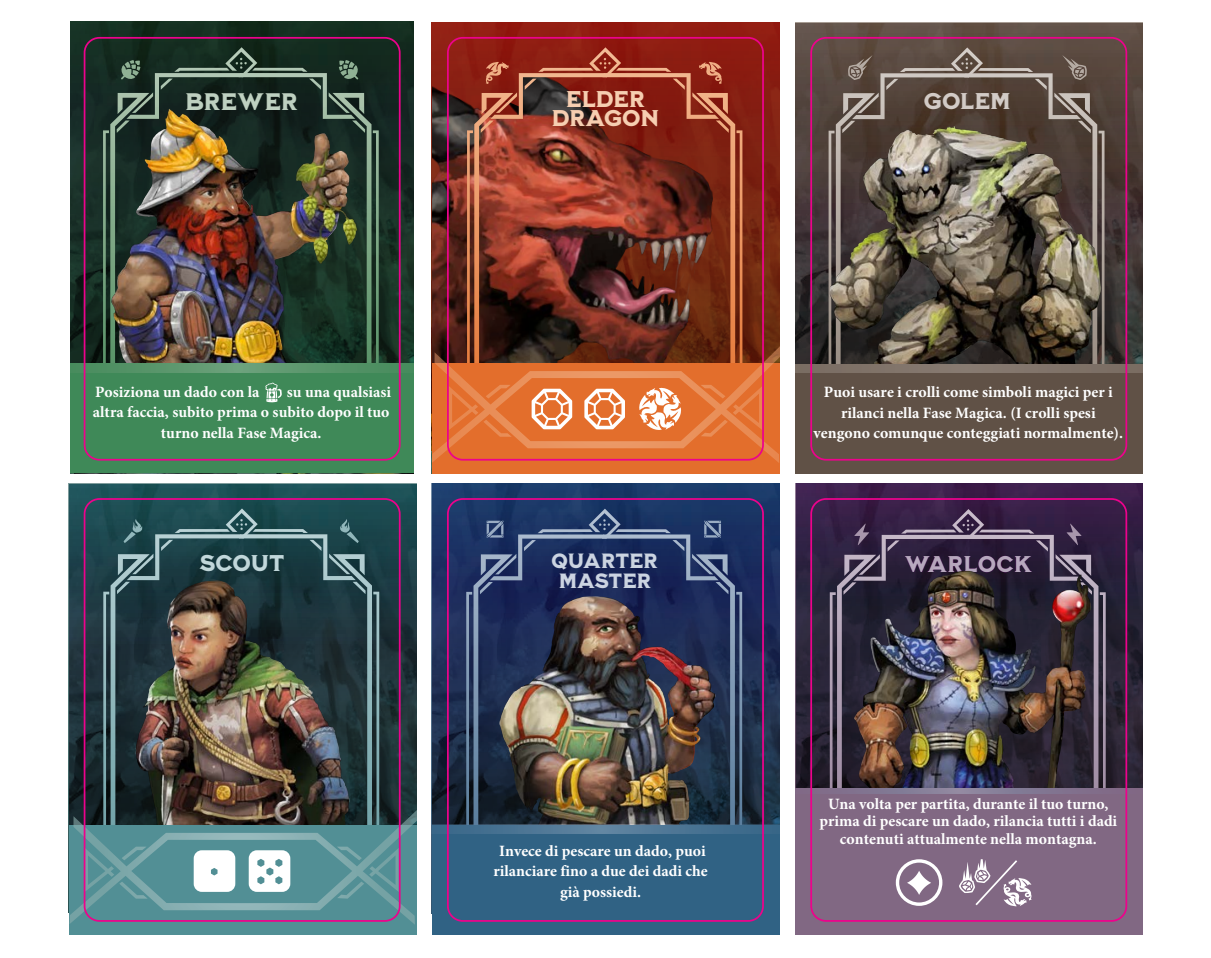
<style>
.page{position:relative;width:1211px;height:958px;background:#fff}
.page>*{position:absolute;margin:0;border:0;box-sizing:border-box;transform-origin:0 0}
.t1{font:23.97px "Milkstore 03 Clean";color:#bed0c0}
.t2{font:22.75px/19.4px "Milkstore 03 Clean";color:#f6ceb1;text-align:center}
.t3{font:22.75px "Milkstore 03 Clean";color:#d7ced9}
.t4{font:22.75px "Milkstore 03 Clean";color:#d2cbc6}
.t5{font:22.75px "Milkstore 03 Clean";color:#c1d7da}
.t6{font:20.65px "Milkstore 03 Clean";color:#cbd4e1}
.t7{font:700 15.75px/20.5px "Minion Pro";color:#fff;text-align:center}
</style>
<div class="page">
<img style="left:70px;top:22px;width:344px;height:451px">
<img style="left:87px;top:108px;width:16px;height:255px">
<div style="left:70px;top:363px;width:343px;height:110px;background:#3f8958"></div>
<div style="left:70px;top:363px;width:344px;height:9px;background:#4a8d5f"></div>
<div style="left:432px;top:22px;width:347px;height:25px;background:#921e12"></div>
<div style="left:432px;top:363px;width:347px;height:110px;background:#e36e2c"></div>
<img style="left:432px;top:47px;width:347px;height:416px">
<img style="left:796px;top:483px;width:346px;height:305px">
<div style="left:795px;top:788px;width:347px;height:146px;background:#816883"></div>
<div style="left:795px;top:788px;width:347px;height:5px;background:#816a87"></div>
<img style="left:432px;top:483px;width:347px;height:341px">
<div style="left:432px;top:825px;width:347px;height:109px;background:#306284"></div>
<div style="left:432px;top:824px;width:347px;height:9px;background:#3b698a"></div>
<img style="left:466px;top:508px;width:276px;height:326px">
<img style="left:795px;top:24px;width:347px;height:340px">
<div style="left:795px;top:364px;width:347px;height:109px;background:#605146"></div>
<div style="left:795px;top:364px;width:347px;height:8px;background:#7b6d63"></div>
<img style="left:70px;top:484px;width:346px;height:24px">
<div style="left:69px;top:825px;width:347px;height:109px;background:#528f95"></div>
<img style="left:103px;top:47px;width:276px;height:355px">
<svg style="left:895px;top:859px;width:47px;height:46px"></svg>
<svg style="left:959px;top:859px;width:73px;height:48px"></svg>
<img style="left:828px;top:47px;width:276px;height:326px">
<img style="left:829px;top:509px;width:276px;height:285px">
<img style="left:69px;top:508px;width:347px;height:416px">
<div style="left:84px;top:37px;width:316px;height:423px;border:2px solid #ed028c;border-radius:15px"></div>
<div style="left:84px;top:498px;width:316px;height:423px;border:2px solid #ed028c;border-radius:15px"></div>
<div style="left:447px;top:37px;width:317px;height:423px;border:2px solid #ed028c;border-radius:15px"></div>
<div style="left:447px;top:498px;width:317px;height:423px;border:2px solid #ed028c;border-radius:15px"></div>
<div style="left:810px;top:37px;width:317px;height:423px;border:2px solid #ed028c;border-radius:15px"></div>
<div style="left:810px;top:498px;width:317px;height:423px;border:2px solid #ed028c;border-radius:15px"></div>
<h1 class="t1" style="left:185px;top:86px;width:114px">BREWER</h1>
<h2 class="t2" style="left:552px;top:88px;width:109px">ELDER<br>DRAGON</h2>
<p class="t7" style="left:95px;top:381px;width:166px">Posiziona un dado con la</p>
<p class="t7" style="left:287px;top:381px;width:106px">su una qualsiasi</p>
<p class="t7" style="left:93px;top:402px;width:298px">altra faccia, subito prima o subito dopo il tuo</p>
<p class="t7" style="left:161px;top:422px;width:162px">turno nella Fase Magica.</p>
<h2 class="t4" style="left:924px;top:86px;width:88px">GOLEM</h2>
<p class="t7" style="left:813px;top:381px;width:311px">Puoi usare i crolli come simboli magici per i rilanci nella Fase Magica. (I crolli spesi vengono comunque conteggiati normalmente).</p>
<h2 class="t5" style="left:200px;top:549px;width:86px">SCOUT</h2>
<h3 class="t6" style="left:552px;top:548px;width:108px">QUARTER</h3>
<h2 class="t3" style="left:904px;top:549px;width:129px">WARLOCK</h2>
<h3 class="t6" style="left:558px;top:567px;width:94px">MASTER</h3>
<p class="t7" style="left:493px;top:839px;width:216px">Invece di pescare un dado, puoi rilanciare fino a due dei dadi che già possiedi.</p>
<p class="t7" style="left:819px;top:794px;width:299px;line-height:17.5px">Una volta per partita, durante il tuo turno, prima di pescare un dado, rilancia tutti i dadi contenuti attualmente nella montagna.</p>
</div>
